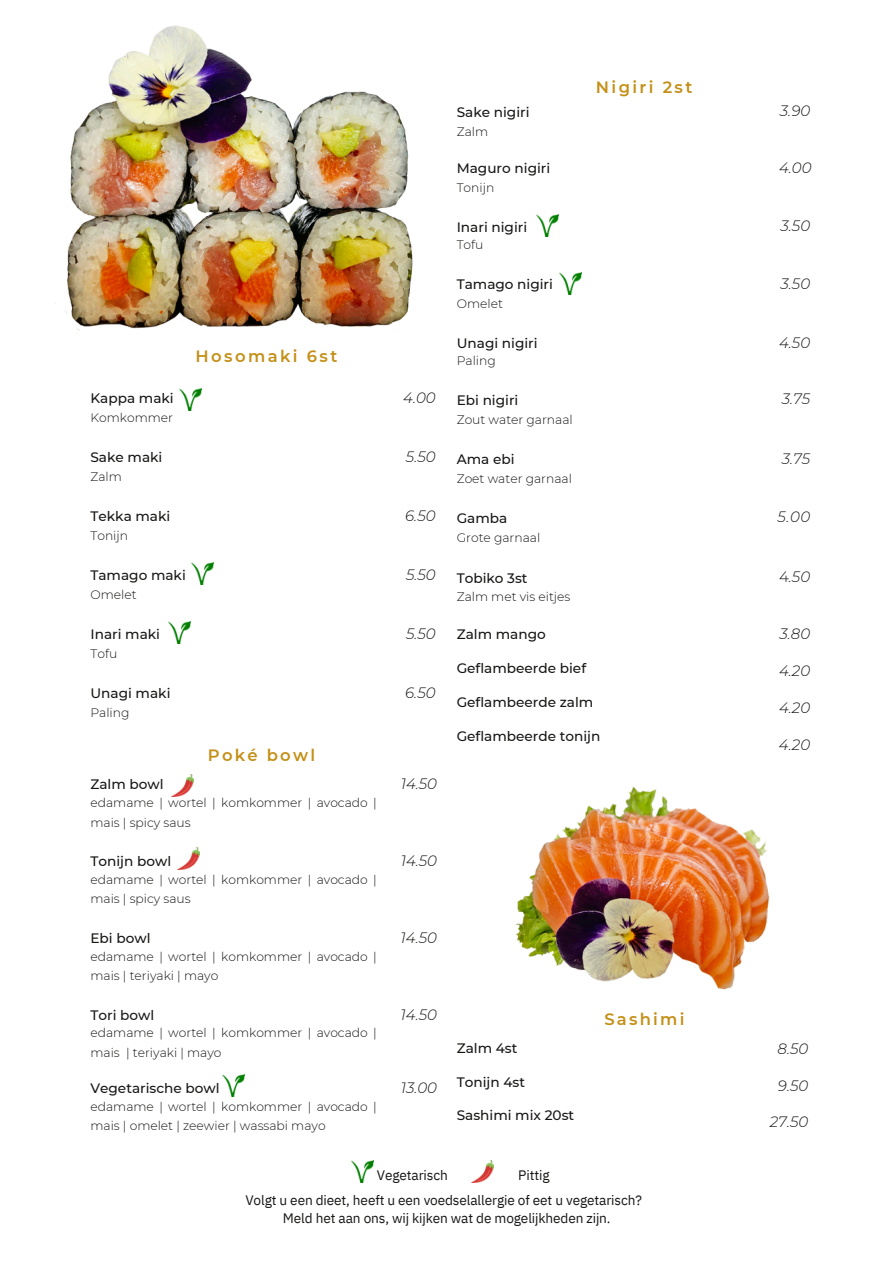
<style>
.page{position:relative;width:894px;height:1264px;background:#fff}
.page>*{position:absolute;margin:0;border:0;box-sizing:border-box;transform-origin:0 0}
.t1{font:600 16.35px "Montserrat";letter-spacing:.145em;color:#c49018}
.t2{font:italic 300 15px "Montserrat";color:#171615}
.t3{font:500 13.65px "Montserrat";color:#171615}
.t4{font:13.65px "IBM Plex Sans";letter-spacing:-.01em;color:#171615}
.t5{font:300 12.3px/19.5px "Montserrat";color:#171615}
.s1{font-style:normal}
</style>
<div class="page">
<img style="left:515px;top:786px;width:255px;height:204px">
<img style="left:55px;top:25px;width:358px;height:306px">
<img style="left:180px;top:388px;width:22px;height:22px">
<img style="left:192px;top:562px;width:22px;height:22px">
<img style="left:169px;top:621px;width:22px;height:22px">
<img style="left:222px;top:1074px;width:22px;height:22px">
<img style="left:536px;top:215px;width:22px;height:22px">
<img style="left:559px;top:273px;width:22px;height:22px">
<img style="left:172px;top:774px;width:22px;height:22px">
<img style="left:177px;top:848px;width:22px;height:22px">
<img style="left:472px;top:1160px;width:21px;height:22px">
<img style="left:351px;top:1160px;width:22px;height:22px">
<h3 class="t3" style="left:90px;top:390px;width:85px">Kappa maki</h3>
<h3 class="t5" style="left:90px;top:407px;width:84px">Komkommer</h3>
<h1 class="t3" style="left:90px;top:448px;width:73px">Sake maki</h1>
<h3 class="t5" style="left:90px;top:466px;width:33px">Zalm</h3>
<h2 class="t3" style="left:90px;top:507px;width:81px">Tekka maki</h2>
<p class="t5" style="left:90px;top:525px;width:39px">Tonijn</p>
<p class="t3" style="left:90px;top:566px;width:97px">Tamago maki</p>
<p class="t5" style="left:90px;top:584px;width:48px">Omelet</p>
<h2 class="t3" style="left:90px;top:625px;width:71px">Inari maki</h2>
<p class="t5" style="left:90px;top:643px;width:28px">Tofu</p>
<h2 class="t3" style="left:90px;top:684px;width:81px">Unagi maki</h2>
<h3 class="t5" style="left:90px;top:702px;width:41px">Paling</h3>
<h2 class="t3" style="left:90px;top:776px;width:75px">Zalm bowl</h2>
<h3 class="t1" style="left:195px;top:346px;width:143px">Hosomaki 6st</h3>
<h4 class="t1" style="left:208px;top:745px;width:109px">Poké bowl</h4>
<p class="t5" style="left:90px;top:793px;width:288px">edamame | wortel | komkommer | avocado | mais | spicy saus</p>
<h2 class="t3" style="left:90px;top:853px;width:82px">Tonijn bowl</h2>
<h2 class="t5" style="left:90px;top:869px;width:288px">edamame | wortel | komkommer | avocado | mais | spicy saus</h2>
<h3 class="t3" style="left:90px;top:929px;width:61px">Ebi bowl</h3>
<h2 class="t5" style="left:90px;top:946px;width:288px">edamame | wortel | komkommer | avocado | mais | teriyaki | mayo</h2>
<p class="t3" style="left:90px;top:1006px;width:65px">Tori bowl</p>
<h2 class="t5" style="left:90px;top:1023px;width:288px">edamame | wortel | komkommer | avocado | mais | teriyaki | mayo</h2>
<p class="t3" style="left:90px;top:1080px;width:131px">Vegetarische bowl</p>
<p class="t5" style="left:90px;top:1096px;width:288px">edamame | wortel | komkommer | avocado | mais | omelet | zeewier | wassabi mayo</p>
<p class="t1" style="left:595px;top:78px;width:98px">Nigiri 2st</p>
<h3 class="t3" style="left:456px;top:104px;width:74px">Sake nigiri</h3>
<h2 class="t5" style="left:456px;top:122px;width:33px">Zalm</h2>
<h3 class="t3" style="left:456px;top:160px;width:95px">Maguro nigiri</h3>
<h2 class="t5" style="left:456px;top:178px;width:39px">Tonijn</h2>
<h2 class="t3" style="left:456px;top:219px;width:72px">Inari nigiri</h2>
<h2 class="t5" style="left:456px;top:235px;width:28px">Tofu</h2>
<p class="t3" style="left:456px;top:276px;width:98px">Tamago nigiri</p>
<h2 class="t5" style="left:456px;top:294px;width:48px">Omelet</h2>
<h2 class="t3" style="left:456px;top:335px;width:82px">Unagi nigiri</h2>
<h2 class="t5" style="left:456px;top:351px;width:41px">Paling</h2>
<p class="t2" style="left:403px;top:388px;width:34px">4.00</p>
<p class="t3" style="left:456px;top:392px;width:63px">Ebi nigiri</p>
<h3 class="t5" style="left:456px;top:410px;width:118px">Zout water garnaal</h3>
<h2 class="t2" style="left:406px;top:447px;width:31px">5.50</h2>
<h3 class="t3" style="left:456px;top:451px;width:59px">Ama ebi</h3>
<h1 class="t5" style="left:456px;top:469px;width:117px">Zoet water garnaal</h1>
<h2 class="t2" style="left:405px;top:506px;width:32px">6.50</h2>
<h2 class="t3" style="left:456px;top:510px;width:52px">Gamba</h2>
<h3 class="t5" style="left:456px;top:528px;width:85px">Grote garnaal</h3>
<h2 class="t2" style="left:406px;top:565px;width:31px">5.50</h2>
<p class="t3" style="left:456px;top:569px;width:72px">Tobiko 3st</p>
<p class="t5" style="left:456px;top:587px;width:115px">Zalm met vis eitjes</p>
<p class="t2" style="left:406px;top:624px;width:31px">5.50</p>
<h3 class="t2" style="left:405px;top:683px;width:32px">6.50</h3>
<h3 class="t3" style="left:456px;top:626px;width:91px">Zalm mango</h3>
<h3 class="t3" style="left:456px;top:660px;width:131px">Geflambeerde bief</h3>
<h3 class="t3" style="left:456px;top:693px;width:138px">Geflambeerde zalm</h3>
<h3 class="t3" style="left:456px;top:727px;width:145px">Geflambeerde tonijn</h3>
<h3 class="t2" style="left:400px;top:774px;width:38px">14.50</h3>
<h3 class="t2" style="left:400px;top:851px;width:38px">14.50</h3>
<p class="t2" style="left:400px;top:928px;width:38px">14.50</p>
<p class="t2" style="left:400px;top:1005px;width:38px">14.50</p>
<h2 class="t2" style="left:400px;top:1078px;width:38px">13.00</h2>
<h2 class="t3" style="left:456px;top:1039px;width:62px">Zalm 4st</h2>
<h2 class="t3" style="left:456px;top:1073px;width:70px">Tonijn 4st</h2>
<h2 class="t3" style="left:456px;top:1107px;width:119px">Sashimi mix 20st</h2>
<h3 class="t1" style="left:604px;top:1008px;width:82px">Sashimi</h3>
<h4 class="t4" style="left:377px;top:1165px;width:73px">Vegetarisch</h4>
<p class="t4" style="left:245px;top:1191px;width:398px">Volgt u een dieet, heeft u een voedselallergie of eet u vegetarisch?</p>
<h4 class="t4" style="left:283px;top:1208px;width:329px">Meld het aan ons, wij kijken wat de mogelijkheden zijn.</h4>
<h4 class="t4" style="left:518px;top:1165px;width:33px">Pittig</h4>
<h1 class="t2" style="left:779px;top:102px;width:32px">3.90</h1>
<p class="t2" style="left:778px;top:159px;width:34px">4.00</p>
<p class="t2" style="left:780px;top:216px;width:31px">3.50</p>
<h3 class="t2" style="left:780px;top:275px;width:31px">3.50</h3>
<h4 class="t2" style="left:778px;top:333px;width:33px">4.50</h4>
<p class="t2" style="left:781px;top:389px;width:30px">3.75</p>
<h3 class="t2" style="left:781px;top:449px;width:30px">3.75</h3>
<h3 class="t2" style="left:777px;top:507px;width:34px">5.00</h3>
<p class="t2" style="left:778px;top:567px;width:33px"><span class="s1">4</span>.50</p>
<p class="t2" style="left:779px;top:624px;width:32px">3.80</p>
<p class="t2" style="left:778px;top:661px;width:33px">4.20</p>
<p class="t2" style="left:778px;top:698px;width:33px">4.20</p>
<p class="t2" style="left:778px;top:735px;width:33px">4.20</p>
<p class="t2" style="left:777px;top:1039px;width:32px">8.50</p>
<p class="t2" style="left:777px;top:1076px;width:32px">9.50</p>
<p class="t2" style="left:769px;top:1112px;width:40px">27.50</p>
</div>
